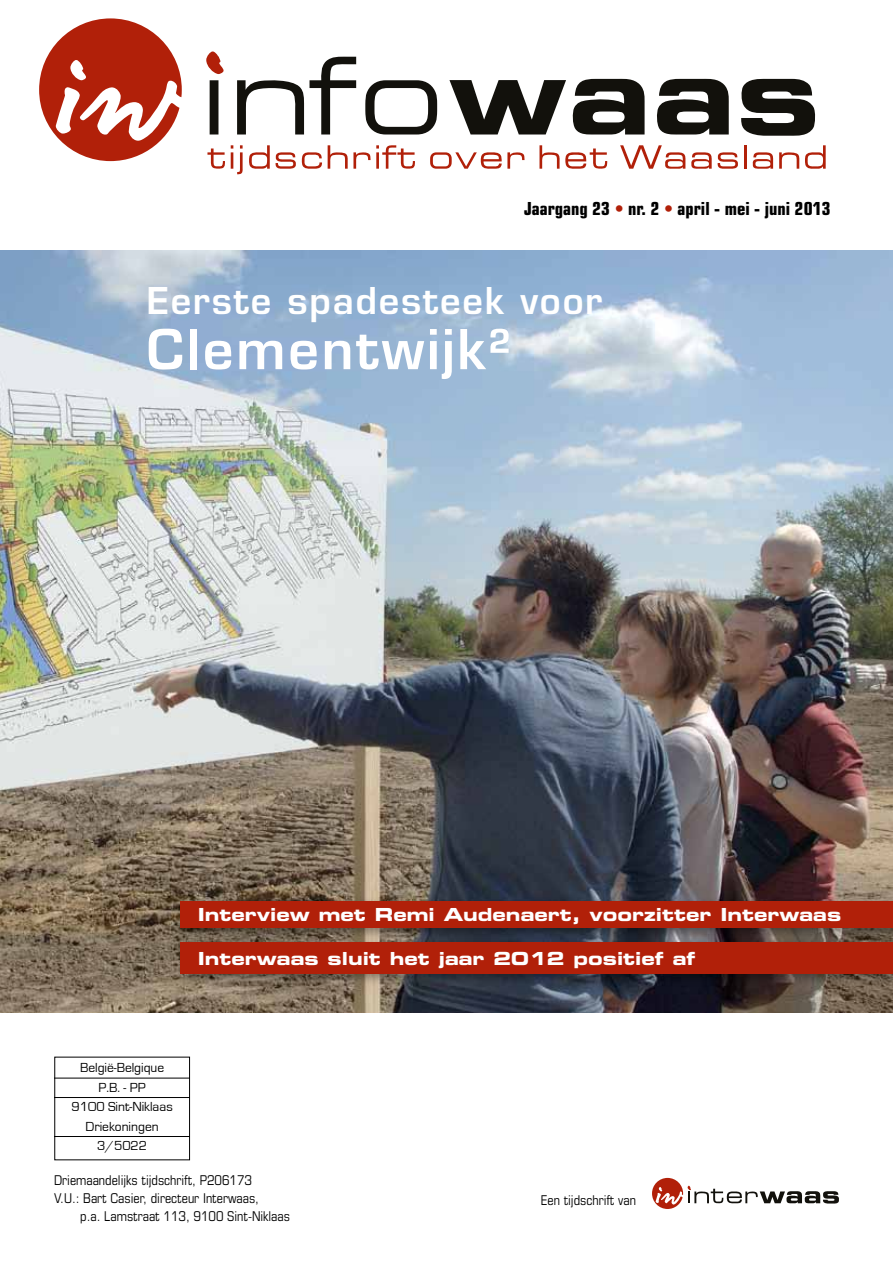
<style>
.page{position:relative;width:893px;height:1263px;background:#fff}
.page>*{position:absolute;margin:0;border:0;box-sizing:border-box;transform-origin:0 0}
.t1{font:600 53.55px "Eurostile";letter-spacing:.05em;color:#fff}
.t2{font:600 36px "Eurostile";letter-spacing:.05em;color:#fff}
.t3{font:18px "Eurostile Bold Extended Two";color:#fff}
.t4{font:700 condensed 18px "Eurostile";color:#000}
.t5{font:condensed 13.5px "Eurostile";color:#000}
.t6{font:13.5px/19.5px "Eurostile";color:#000;text-align:center}
.s1{color:#b12009}
</style>
<div class="page">
<svg style="left:652px;top:1178px;width:187px;height:31px"></svg>
<hr style="left:54px;top:1078px;width:136px;height:1px;background:#000">
<hr style="left:54px;top:1097px;width:136px;height:1px;background:#000">
<hr style="left:54px;top:1136px;width:136px;height:1px;background:#000">
<svg style="left:207px;top:145px;width:36px;height:29px"></svg>
<svg style="left:249px;top:145px;width:73px;height:24px"></svg>
<svg style="left:328px;top:145px;width:87px;height:24px"></svg>
<svg style="left:430px;top:152px;width:95px;height:17px"></svg>
<svg style="left:539px;top:145px;width:69px;height:24px"></svg>
<svg style="left:620px;top:145px;width:118px;height:24px"></svg>
<hr style="left:744px;top:145px;width:2px;height:24px;background:#b12009">
<svg style="left:752px;top:152px;width:21px;height:17px"></svg>
<svg style="left:779px;top:152px;width:20px;height:17px"></svg>
<svg style="left:805px;top:145px;width:21px;height:24px"></svg>
<svg style="left:237px;top:56px;width:119px;height:78px"></svg>
<svg style="left:365px;top:80px;width:72px;height:54px"></svg>
<svg style="left:449px;top:80px;width:117px;height:54px"></svg>
<svg style="left:572px;top:78px;width:73px;height:57px"></svg>
<svg style="left:657px;top:78px;width:72px;height:57px"></svg>
<svg style="left:741px;top:78px;width:75px;height:58px"></svg>
<svg style="left:206px;top:52px;width:18px;height:82px"></svg>
<svg style="left:39px;top:18px;width:143px;height:143px"></svg>
<img style="left:0;top:251px;width:893px;height:762px">
<div style="left:176px;top:938px;width:717px;height:49px;background:#000;opacity:.35"></div>
<div style="left:181px;top:942px;width:712px;height:31px;background:#b12009"></div>
<div style="left:176px;top:897px;width:717px;height:45px;background:#000;opacity:.35"></div>
<div style="left:181px;top:901px;width:712px;height:27px;background:#b12009"></div>
<h3 class="t4" style="left:524px;top:198px;width:308px">Jaargang 23 <span class="s1">•</span> nr. 2 <span class="s1">•</span> april - mei - juni 2013</h3>
<h2 class="t2" style="left:147px;top:278px;width:457px">Eerste spadesteek voor</h2>
<h1 class="t1" style="left:147px;top:316px;width:366px">Clementwijk²</h1>
<h3 class="t3" style="left:198px;top:902px;width:645px">Interview met Remi Audenaert, voorzitter Interwaas</h3>
<h3 class="t3" style="left:198px;top:946px;width:499px">Interwaas sluit het jaar 2012 positief af</h3>
<p class="t6" style="left:72px;top:1058px;width:103px">België-Belgique<br>P.B. - PP<br>91O0 Sint-Niklaas<br>Driekoningen<br>3/5022</p>
<p class="t5" style="left:54px;top:1172px;width:200px">Driemaandelijks tijdschrift, P206173</p>
<p class="t5" style="left:54px;top:1190px;width:207px">V.U.: Bart Casier, directeur Interwaas,</p>
<p class="t5" style="left:80px;top:1208px;width:211px">p.a. Lamstraat 113, 9100 Sint-Niklaas</p>
<p class="t5" style="left:541px;top:1192px;width:97px">Een tijdschrift van</p>
</div>
